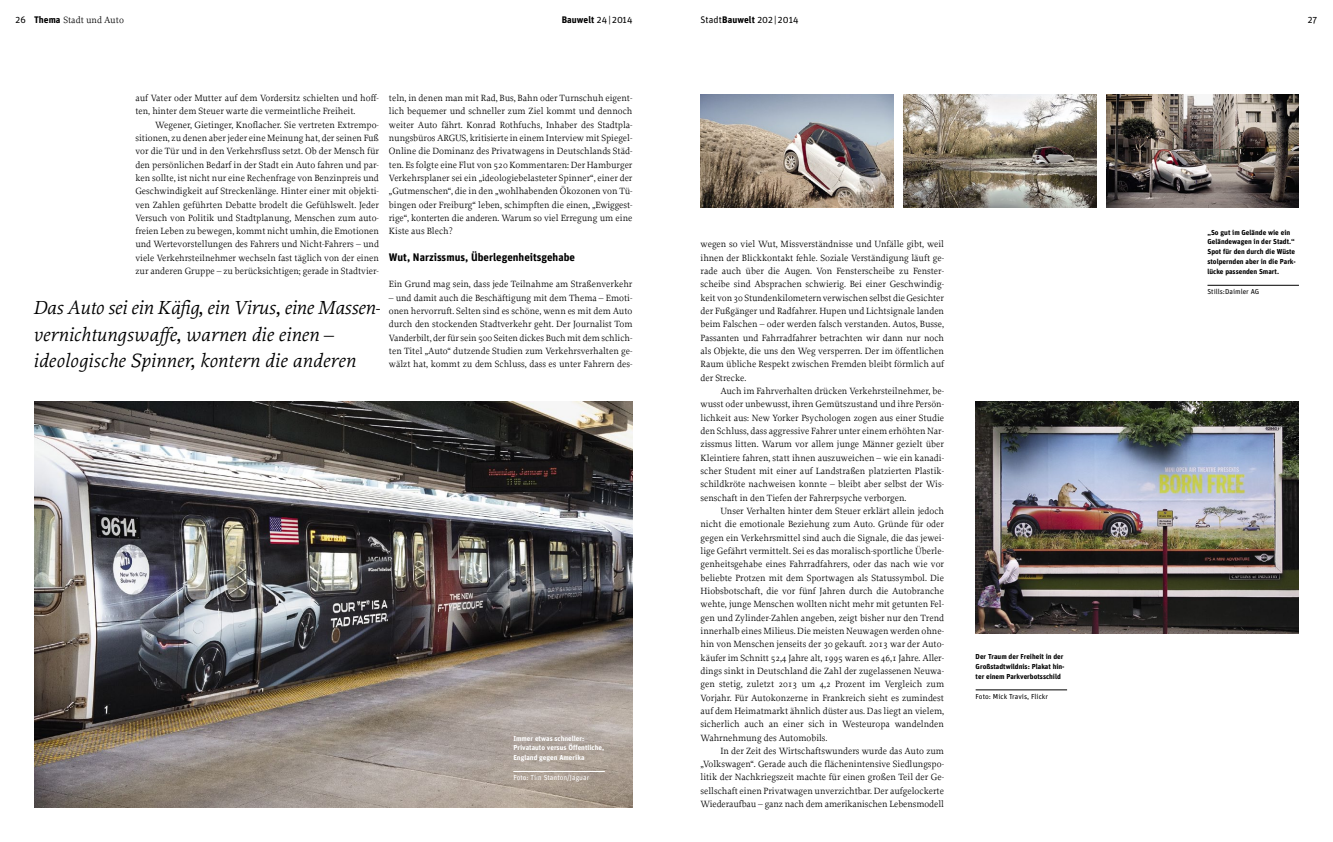
<style>
.page{position:relative;width:1333px;height:842px;background:#fff}
.page>*{position:absolute;margin:0;border:0;box-sizing:border-box;transform-origin:0 0}
.S_Hervorhebung_groß{font:italic 19.9px/26.6px "Proforma";letter-spacing:.01em;color:#000}
.S_Zwischenüberschrif{font:700 11px "Unit Pro";color:#000}
.S_Fließtext_Einzug{font:9.5px/13.3px "Proforma";color:#000;text-align:justify}
.S_Fließtext{font:9.5px/13.3px "Proforma";color:#000;text-align:justify}
.A_Kopf_BW{font:9.5px "Unit Pro";letter-spacing:.005em;color:#000}
.A_Kopfzeile{font:9.5px "Proforma";letter-spacing:.005em;color:#000}
.A_Kopf_BW-2{font:700 9.5px "Unit Pro";letter-spacing:.005em;color:#000}
.A_Pagina{font:9.5px "Unit Pro";color:#000}
.A_Bildunterschrift{font:700 7.2px/9.9px "Unit Pro";color:#000}
.A_Bildunterschrift-2{font:700 7.2px/9.9px "Unit Pro";color:#fff}
.A_Bildunterschrift_Z{font:7.2px "Unit Pro";color:#000}
.A_Bildunterschrift_Z-2{font:7.2px "Unit Pro";color:#fff}
.s1{font-family:"Unit Pro";font-weight:700}
.s2{font-weight:400}
.s3{font-weight:700}
</style>
<div class="page">
<hr style="left:975px;top:690px;width:92px;height:1px;background:#000">
<hr style="left:1207px;top:285px;width:91px;height:1px;background:#000">
<img style="left:34px;top:401px;width:598px;height:406px">
<img style="left:975px;top:401px;width:323px;height:233px">
<img style="left:700px;top:95px;width:193px;height:112px">
<img style="left:903px;top:95px;width:193px;height:112px">
<img style="left:1106px;top:95px;width:192px;height:112px">
<hr style="left:513px;top:771px;width:91px;height:1px;background:#fff">
<p class="A_Pagina" style="left:16px;top:13px;width:12px">26</p>
<p class="A_Kopfzeile" style="left:34px;top:14px;width:91px"><span class="s1">Thema</span> Stadt und Auto</p>
<p class="A_Kopf_BW-2" style="left:561px;top:13px;width:72px">Bauwelt <span class="s2">24| 2014</span></p>
<p class="A_Kopf_BW" style="left:700px;top:13px;width:99px">Stadt<span class="s3">Bauwelt</span> 202 | 2014</p>
<p class="A_Kopf_BW" style="left:1307px;top:13px;width:11px">27</p>
<p class="S_Fließtext_Einzug" style="left:135px;top:91px;width:245px">auf Vater oder Mutter auf dem Vordersitz schielten und hoff&shy;ten, hinter dem Steuer warte die vermeintliche Freiheit.</p>
<p class="S_Fließtext_Einzug" style="left:135px;top:118px;width:245px;text-indent:20px">Wegener, Gietinger, Knoflacher. Sie vertreten Extrempo&shy;sitionen, zu denen aber jeder eine Meinung hat, der seinen Fuß vor die Tür und in den Verkehrsfluss setzt. Ob der Mensch für den persönlichen Bedarf in der Stadt ein Auto fahren und par&shy;ken sollte, ist nicht nur eine Rechenfrage von Benzinpreis und Geschwindigkeit auf Streckenlänge. Hinter einer mit objekti&shy;ven Zahlen geführten Debatte brodelt die Gefühlswelt. Jeder Versuch von Politik und Stadtplanung, Menschen zum auto&shy;freien Leben zu bewegen, kommt nicht umhin, die Emotionen und Wertevorstellungen des Fahrers und Nicht-Fahrers – und viele Verkehrsteilnehmer wechseln fast täglich von der einen zur anderen Gruppe – zu berücksichtigen; gerade in Stadtvier-</p>
<p class="S_Hervorhebung_groß" style="left:33px;top:294px;width:348px">Das Auto sei ein Käfig, ein Virus, eine Massen&shy;vernichtungswaffe, warnen die einen – ideologische Spinner, kontern die anderen</p>
<p class="S_Fließtext_Einzug" style="left:389px;top:91px;width:245px">teln, in denen man mit Rad, Bus, Bahn oder Turnschuh eigent&shy;lich bequemer und schneller zum Ziel kommt und dennoch weiter Auto fährt. Konrad Rothfuchs, Inhaber des Stadtpla&shy;nungsbüros ARGUS, kritisierte in einem Interview mit Spiegel-Online die Dominanz des Privatwagens in Deutschlands Städ&shy;ten. Es folgte eine Flut von 520 Kommentaren: Der Hamburger Verkehrsplaner sei ein „ideologiebelasteter Spinner“, einer der „Gutmenschen“, die in den „wohlhabenden Ökozonen von Tü&shy;bingen oder Freiburg“ leben, schimpften die einen, „Ewiggest&shy;rige“, konterten die anderen. Warum so viel Erregung um eine Kiste aus Blech?</p>
<p class="S_Zwischenüberschrif" style="left:389px;top:250px;width:188px">Wut, Narzissmus, Überlegenheitsgehabe</p>
<p class="S_Fließtext" style="left:389px;top:278px;width:245px">Ein Grund mag sein, dass jede Teilnahme am Straßenverkehr</p>
<p class="S_Fließtext" style="left:389px;top:291px;width:245px">– und damit auch die Beschäftigung mit dem Thema – Emoti&shy;onen hervorruft. Selten sind es schöne, wenn es mit dem Auto durch den stockenden Stadtverkehr geht. Der Journalist Tom Vanderbilt, der für sein 500 Seiten dickes Buch mit dem schlich&shy;ten Titel „Auto“ dutzende Studien zum Verkehrsverhalten ge&shy;wälzt hat, kommt zu dem Schluss, dass es unter Fahrern des-</p>
<p class="A_Bildunterschrift-2" style="left:513px;top:733px;width:73px">Immer etwas schneller:</p>
<p class="A_Bildunterschrift-2" style="left:513px;top:743px;width:92px">Privatauto versus Öffentliche,<br>England gegen Amerika</p>
<p class="A_Bildunterschrift_Z-2" style="left:513px;top:773px;width:77px">Foto: Tim Stanton/Jaguar</p>
<p class="S_Fließtext" style="left:700px;top:238px;width:245px">wegen so viel Wut, Missverständnisse und Unfälle gibt, weil ihnen der Blickkontakt fehle. Soziale Verständigung läuft ge&shy;rade auch über die Augen. Von Fensterscheibe zu Fenster&shy;scheibe sind Absprachen schwierig. Bei einer Geschwindig&shy;keit von 30 Stundenkilometern verwischen selbst die Gesichter der Fußgänger und Radfahrer. Hupen und Lichtsignale landen beim Falschen – oder werden falsch verstanden. Autos, Busse, Passanten und Fahrradfahrer betrachten wir dann nur noch als Objekte, die uns den Weg versperren. Der im öffentlichen Raum übliche Respekt zwischen Fremden bleibt förmlich auf der Strecke.</p>
<p class="S_Fließtext_Einzug" style="left:700px;top:384px;width:245px;text-indent:20px">Auch im Fahrverhalten drücken Verkehrsteilnehmer, be&shy;wusst oder unbewusst, ihren Gemütszustand und ihre Persön&shy;lichkeit aus: New Yorker Psychologen zogen aus einer Studie den Schluss, dass aggressive Fahrer unter einem erhöhten Nar&shy;zissmus litten. Warum vor allem junge Männer gezielt über Kleintiere fahren, statt ihnen auszuweichen – wie ein kanadi&shy;scher Student mit einer auf Landstraßen platzierten Plastik&shy;schildkröte nachweisen konnte – bleibt aber selbst der Wis&shy;senschaft in den Tiefen der Fahrerpsyche verborgen.</p>
<p class="S_Fließtext_Einzug" style="left:700px;top:504px;width:245px;text-indent:20px">Unser Verhalten hinter dem Steuer erklärt allein jedoch nicht die emotionale Beziehung zum Auto. Gründe für oder gegen ein Verkehrsmittel sind auch die Signale, die das jewei&shy;lige Gefährt vermittelt. Sei es das moralisch-sportliche Überle&shy;genheitsgehabe eines Fahrradfahrers, oder das nach wie vor beliebte Protzen mit dem Sportwagen als Statussymbol. Die Hiobsbotschaft, die vor fünf Jahren durch die Autobranche wehte, junge Menschen wollten nicht mehr mit getunten Fel&shy;gen und Zylinder-Zahlen angeben, zeigt bisher nur den Trend innerhalb eines Milieus. Die meisten Neuwagen werden ohne&shy;hin von Menschen jenseits der 30 gekauft. 2013 war der Auto&shy;käufer im Schnitt 52,4 Jahre alt, 1995 waren es 46,1 Jahre. Aller&shy;dings sinkt in Deutschland die Zahl der zugelassenen Neuwa&shy;gen stetig, zuletzt 2013 um 4,2 Prozent im Vergleich zum Vorjahr. Für Autokonzerne in Frankreich sieht es zumindest auf dem Heimatmarkt ähnlich düster aus. Das liegt an vielem, sicherlich auch an einer sich in Westeuropa wandelnden Wahrnehmung des Automobils.</p>
<p class="S_Fließtext_Einzug" style="left:700px;top:744px;width:245px;text-indent:20px">In der Zeit des Wirtschaftswunders wurde das Auto zum „Volkswagen“. Gerade auch die flächenintensive Siedlungspo&shy;litik der Nachkriegszeit machte für einen großen Teil der Ge&shy;sellschaft einen Privatwagen unverzichtbar. Der aufgelockerte Wiederaufbau – ganz nach dem amerikanischen Lebensmodell</p>
<p class="A_Bildunterschrift" style="left:975px;top:651px;width:90px">Der Traum der Freiheit in der<br>Großstadtwildnis: Plakat hin&shy;ter einem Parkverbotsschild</p>
<p class="A_Bildunterschrift_Z" style="left:975px;top:691px;width:74px">Foto: Mick Travis, Flickr</p>
<p class="A_Bildunterschrift" style="left:1207px;top:227px;width:90px">„So gut im Gelände wie ein<br>Geländewagen in der Stadt.“<br>Spot für den durch die Wüste stolpernden aber in die Park&shy;lücke passenden Smart.</p>
<p class="A_Bildunterschrift_Z" style="left:1207px;top:287px;width:53px">Stills:Daimler AG</p>
</div>
